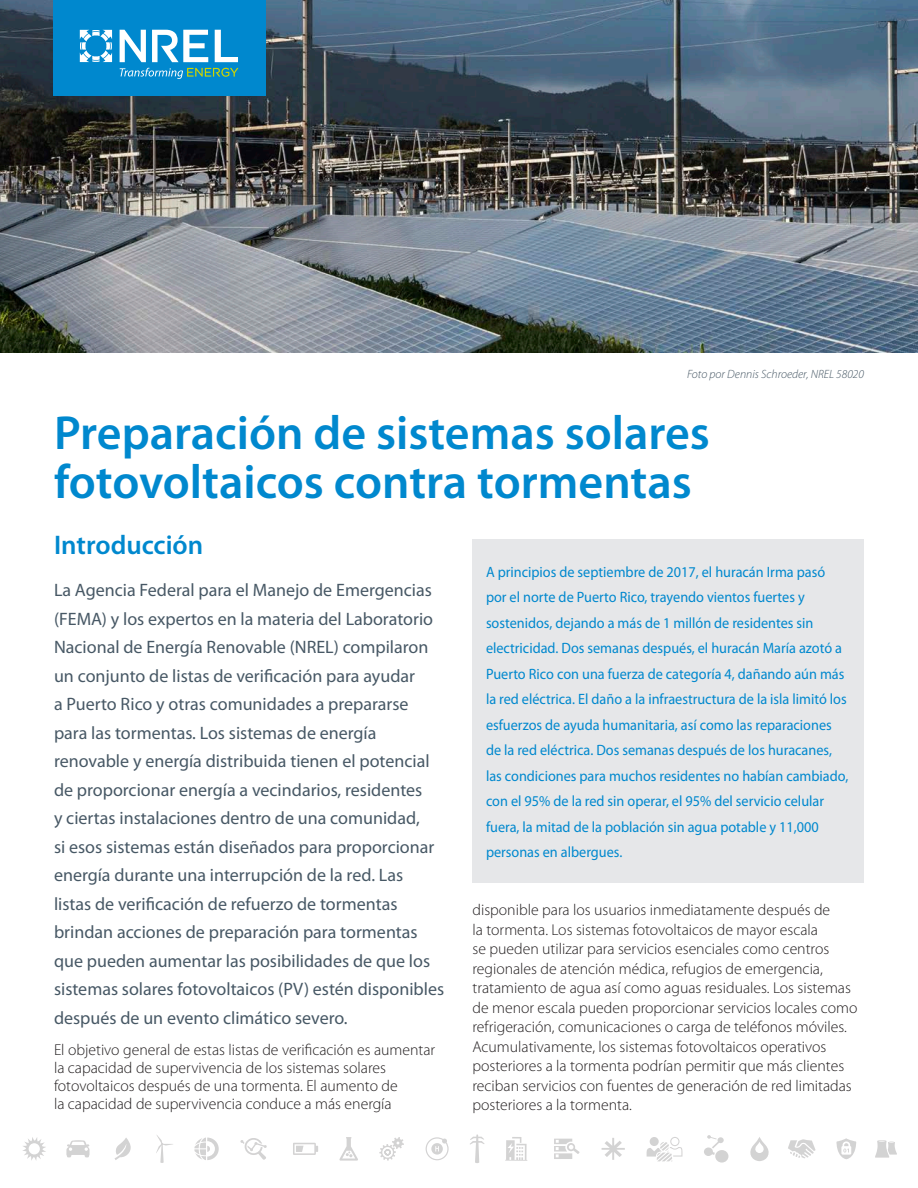
<style>
.page{position:relative;width:918px;height:1188px;background:#fff}
.page>*{position:absolute;margin:0;border:0;box-sizing:border-box;transform-origin:0 0}
.t1{font:600 48px/49.5px "Myriad Pro";color:#0088ce}
.t2{font:600 27px "Myriad Pro";color:#0088ce}
.Intro{font:18px/28.5px "Myriad Pro";color:#475865}
.Body_L1{font:300 15.75px/19.5px "Myriad Pro";color:#231f20}
.Body_L1-2{font:15px/25.5px "Myriad Pro";color:#0088ce;scale:.95 1}
.Image_Credit{font:italic 300 12px "Myriad Pro";color:#475865}
</style>
<div class="page">
<img style="left:0;top:0;width:918px;height:352px">
<div style="left:472px;top:539px;width:392px;height:344px;background:#e6e7e9"></div>
<div style="left:53px;top:0;width:213px;height:95px;background:#0088ce"></div>
<svg style="left:80px;top:30px;width:32px;height:32px"></svg>
<svg style="left:120px;top:30px;width:26px;height:32px"></svg>
<svg style="left:152px;top:30px;width:56px;height:32px"></svg>
<svg style="left:215px;top:30px;width:23px;height:32px"></svg>
<svg style="left:120px;top:68px;width:118px;height:11px"></svg>
<svg style="left:23px;top:1137px;width:23px;height:23px"></svg>
<svg style="left:156px;top:1135px;width:17px;height:28px"></svg>
<svg style="left:379px;top:1137px;width:25px;height:24px"></svg>
<svg style="left:114px;top:1138px;width:17px;height:22px"></svg>
<svg style="left:66px;top:1140px;width:24px;height:17px"></svg>
<svg style="left:602px;top:1138px;width:23px;height:22px"></svg>
<svg style="left:554px;top:1139px;width:26px;height:20px"></svg>
<svg style="left:426px;top:1137px;width:23px;height:23px"></svg>
<svg style="left:339px;top:1137px;width:19px;height:24px"></svg>
<svg style="left:750px;top:1137px;width:19px;height:24px"></svg>
<svg style="left:470px;top:1135px;width:15px;height:28px"></svg>
<svg style="left:704px;top:1135px;width:24px;height:28px"></svg>
<svg style="left:194px;top:1138px;width:25px;height:22px"></svg>
<svg style="left:788px;top:1139px;width:28px;height:19px"></svg>
<svg style="left:240px;top:1138px;width:27px;height:22px"></svg>
<svg style="left:505px;top:1137px;width:22px;height:24px"></svg>
<svg style="left:836px;top:1138px;width:20px;height:21px"></svg>
<svg style="left:875px;top:1140px;width:22px;height:18px"></svg>
<svg style="left:293px;top:1143px;width:25px;height:12px"></svg>
<svg style="left:646px;top:1137px;width:36px;height:24px"></svg>
<p class="Image_Credit" style="left:687px;top:367px;width:178px">Foto por Dennis Schroeder, NREL 58020</p>
<p class="t1" style="left:54px;top:406px;width:658px">Preparación de sistemas solares fotovoltaicos contra tormentas</p>
<h1 class="t2" style="left:54px;top:528px;width:151px">Introducción</h1>
<p class="Intro" style="left:54px;top:576px;width:392px">La Agencia Federal para el Manejo de Emergencias (FEMA) y los expertos en la materia del Laboratorio Nacional de Energía Renovable (NREL) compilaron un conjunto de listas de verificación para ayudar<br>a Puerto Rico y otras comunidades a prepararse para las tormentas. Los sistemas de energía renovable y energía distribuida tienen el potencial de proporcionar energía a vecindarios, residentes<br>y ciertas instalaciones dentro de una comunidad,<br>si esos sistemas están diseñados para proporcionar energía durante una interrupción de la red. Las listas de verificación de refuerzo de tormentas brindan acciones de preparación para tormentas que pueden aumentar las posibilidades de que los sistemas solares fotovoltaicos (PV) estén disponibles después de un evento climático severo.</p>
<p class="Body_L1" style="left:54px;top:1041px;width:383px;line-height:18px">El objetivo general de estas listas de verificación es aumentar la capacidad de supervivencia de los sistemas solares fotovoltaicos después de una tormenta. El aumento de<br>la capacidad de supervivencia conduce a más energía</p>
<p class="Body_L1-2" style="left:486px;top:559px;width:383px">A principios de septiembre de 2017, el huracán Irma pasó por el norte de Puerto Rico, trayendo vientos fuertes y sostenidos, dejando a más de 1 millón de residentes sin electricidad. Dos semanas después, el huracán María azotó a Puerto Rico con una fuerza de categoría 4, dañando aún más la red eléctrica. El daño a la infraestructura de la isla limitó los esfuerzos de ayuda humanitaria, así como las reparaciones de la red eléctrica. Dos semanas después de los huracanes, las condiciones para muchos residentes no habían cambiado, con el 95% de la red sin operar, el 95% del servicio celular fuera, la mitad de la población sin agua potable y 11,000 personas en albergues.</p>
<p class="Body_L1" style="left:472px;top:900px;width:386px">disponible para los usuarios inmediatamente después de<br>la tormenta. Los sistemas fotovoltaicos de mayor escala<br>se pueden utilizar para servicios esenciales como centros regionales de atención médica, refugios de emergencia, tratamiento de agua así como aguas residuales. Los sistemas de menor escala pueden proporcionar servicios locales como refrigeración, comunicaciones o carga de teléfonos móviles.<br>Acumulativamente, los sistemas fotovoltaicos operativos posteriores a la tormenta podrían permitir que más clientes reciban servicios con fuentes de generación de red limitadas posteriores a la tormenta.</p>
</div>
